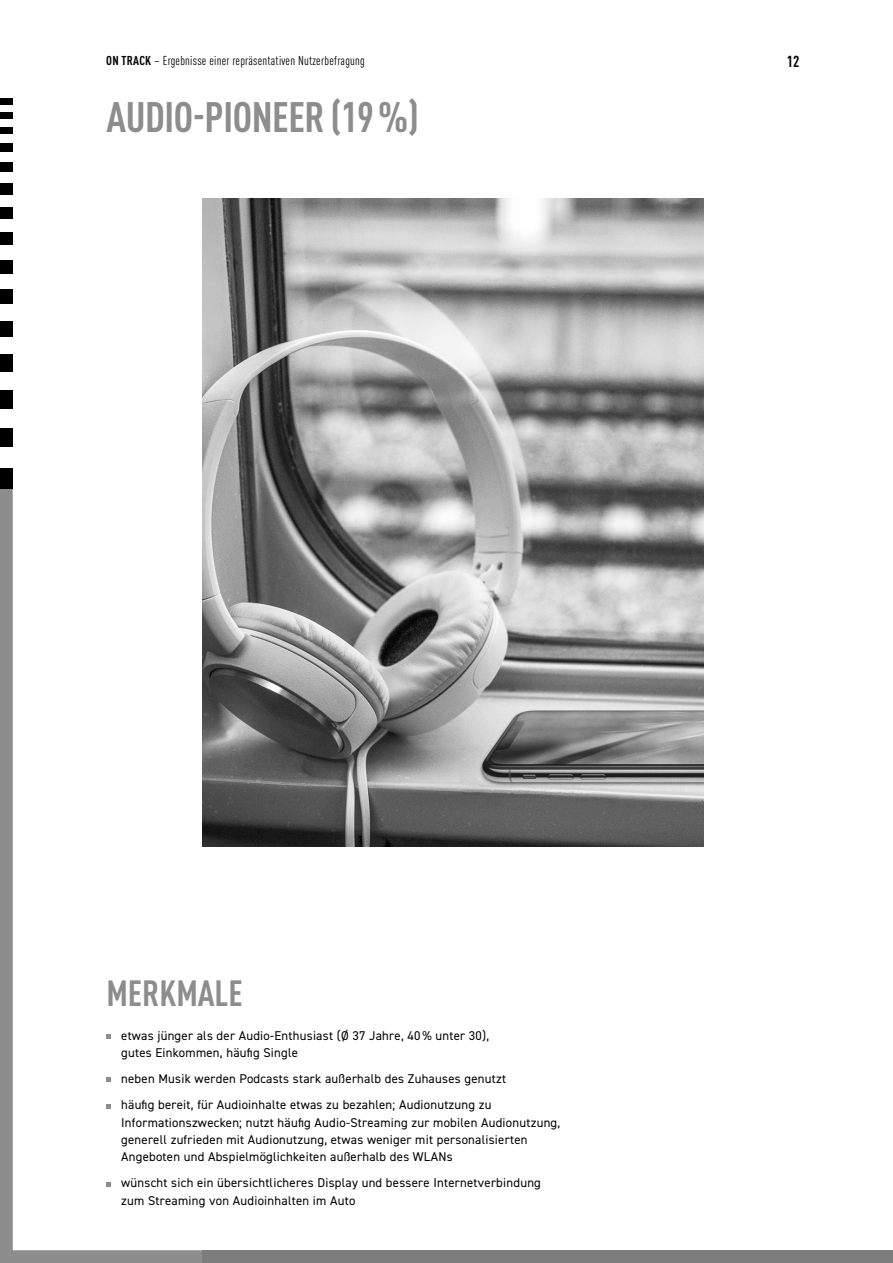
<style>
.page{position:relative;width:893px;height:1263px;background:#fff}
.page>*{position:absolute;margin:0;border:0;box-sizing:border-box;transform-origin:0 0}
.t1{font:700 condensed 42px "DINOT";letter-spacing:-.01em;color:#8d8d8d}
.t2{font:700 condensed 36px "DINOT";color:#8d8d8d}
.t3{font:700 condensed 15.75px "DINOT";color:#000}
.t4{font:12.75px/17.2px "DIN2014";letter-spacing:.02em;color:#000}
.t5{font:condensed 12.75px "DINOT";letter-spacing:.02em;color:#000}
.s1{font-weight:700}
</style>
<div class="page">
<svg style="left:0;top:489px;width:202px;height:774px"></svg>
<div style="left:202px;top:1250px;width:691px;height:13px;background:#7d7d7d"></div>
<div style="left:0;top:468px;width:13px;height:21px;background:#000"></div>
<div style="left:0;top:98px;width:13px;height:7px;background:#000"></div>
<div style="left:0;top:112px;width:13px;height:7px;background:#000"></div>
<div style="left:0;top:127px;width:13px;height:8px;background:#000"></div>
<div style="left:0;top:144px;width:13px;height:9px;background:#000"></div>
<div style="left:0;top:163px;width:13px;height:10px;background:#000"></div>
<div style="left:0;top:184px;width:13px;height:11px;background:#000"></div>
<div style="left:0;top:207px;width:13px;height:12px;background:#000"></div>
<div style="left:0;top:232px;width:13px;height:14px;background:#000"></div>
<div style="left:0;top:260px;width:13px;height:14px;background:#000"></div>
<div style="left:0;top:289px;width:13px;height:16px;background:#000"></div>
<div style="left:0;top:321px;width:13px;height:16px;background:#000"></div>
<div style="left:0;top:355px;width:13px;height:17px;background:#000"></div>
<div style="left:0;top:390px;width:13px;height:19px;background:#000"></div>
<div style="left:0;top:428px;width:13px;height:20px;background:#000"></div>
<svg style="left:106px;top:1034px;width:5px;height:4px"></svg>
<svg style="left:106px;top:1078px;width:5px;height:4px"></svg>
<svg style="left:106px;top:1104px;width:5px;height:4px"></svg>
<svg style="left:106px;top:1182px;width:5px;height:4px"></svg>
<img style="left:203px;top:198px;width:501px;height:648px">
<p class="t5" style="left:106px;top:52px;width:260px"><span class="s1">ON TRACK</span> – Ergebnisse einer repräsentativen Nutzerbefragung</p>
<p class="t3" style="left:787px;top:50px;width:14px">12</p>
<h1 class="t1" style="left:107px;top:86px;width:314px">AUDIO-PIONEER (19%)</h1>
<h2 class="t2" style="left:106px;top:966px;width:138px">MERKMALE</h2>
<p class="t4" style="left:121px;top:1026px;width:370px">etwas jünger als der Audio-Enthusiast (Ø 37 Jahre, 40 % unter 30), gutes Einkommen, häufig Single</p>
<p class="t4" style="left:121px;top:1065px;width:386px;line-height:26.2px">neben Musik werden Podcasts stark außerhalb des Zuhauses genutzt häufig bereit, für Audioinhalte etwas zu bezahlen; Audionutzung zu</p>
<p class="t4" style="left:121px;top:1113px;width:441px">Informationszwecken; nutzt häufig Audio-Streaming zur mobilen Audionutzung, generell zufrieden mit Audionutzung, etwas weniger mit personalisierten<br>Angeboten und Abspielmöglichkeiten außerhalb des WLANs</p>
<p class="t4" style="left:121px;top:1174px;width:421px">wünscht sich ein übersichtlicheres Display und bessere Internetverbindung zum Streaming von Audioinhalten im Auto</p>
</div>
